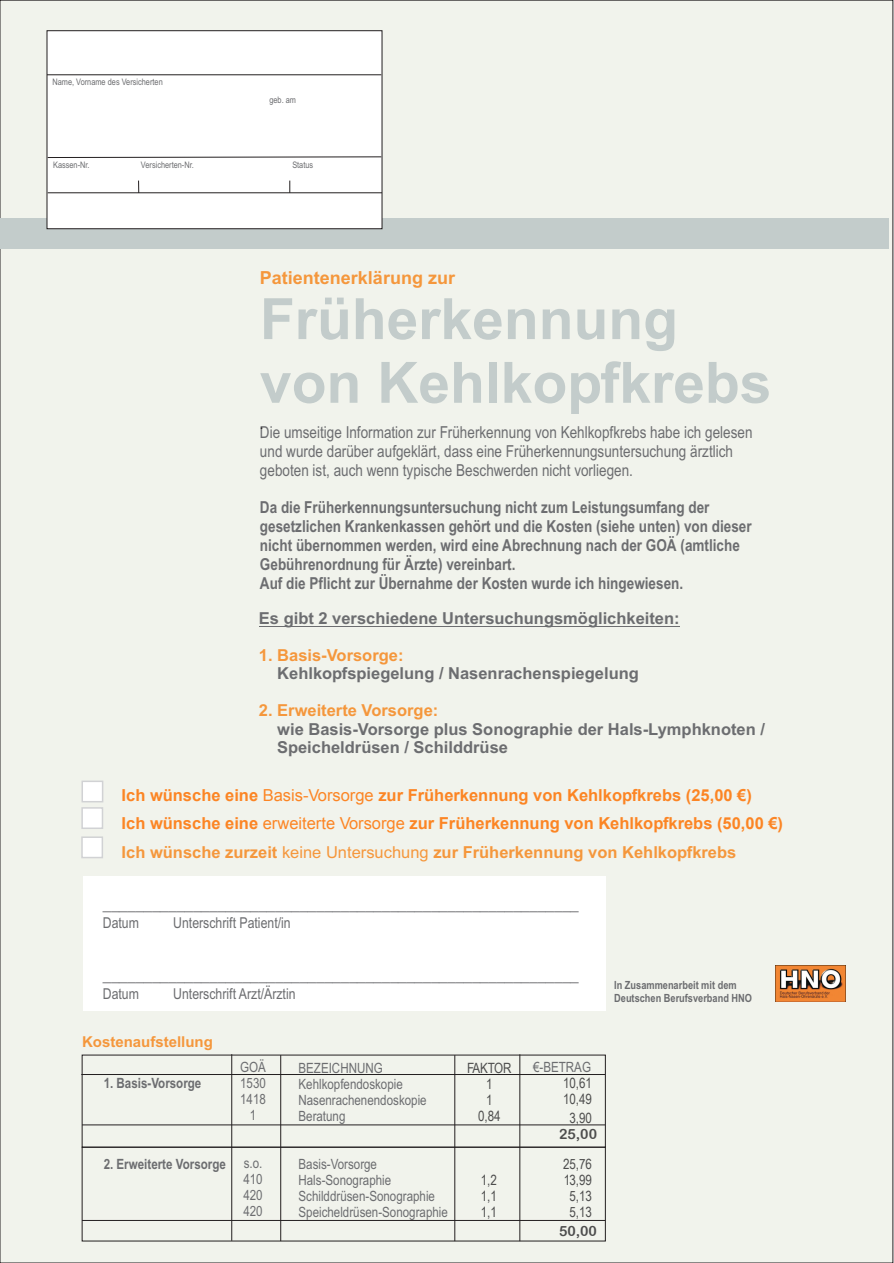
<style>
.page{position:relative;width:894px;height:1263px;background:#fff}
.page>*{position:absolute;margin:0;border:0;box-sizing:border-box;transform-origin:0 0}
.t1{font:700 57px/63.8px "Arial";color:#c3cccb}
.t2{font:18px "Arial Narrow";color:#6c6d70}
.t3{font:700 18px "Arial";color:#f5973c}
.t4{font:700 16.5px/18.9px "Arial Narrow";color:#6c6d70}
.t5{font:16.5px/18.8px "Arial Narrow";color:#6c6d70}
.t6{font:700 16.5px/18.5px "Arial";color:#6c6d70}
.t7{font:700 16.5px/28.7px "Arial";color:#fc8524}
.t8{font:700 16.5px "Arial";color:#f5973c}
.t9{font:15.75px "Arial Narrow";color:#231f20}
.t10{font:15px "Arial Narrow";color:#6c6d70}
.t11{font:700 15px "Arial";color:#f5973c}
.t12{font:14.1px/16px "Arial Narrow";color:#6c6d70}
.t13{font:14.1px/16px "Arial Narrow";color:#4d4d4d;text-align:center}
.t14{font:700 14.1px "Arial Narrow";color:#6c6d70}
.t15{font:14.1px "Arial Rounded MT Bold";color:#4d4d4d}
.t16{font:700 11.25px/12.9px "Arial Narrow";color:#6c6d70}
.t17{font:9px "Arial Narrow";color:#6c6d70}
.s1{font-weight:400}
</style>
<div class="page">
<div style="left:0;top:0;width:893px;height:1263px;background:#f1f3ec"></div>
<div style="left:83px;top:876px;width:523px;height:134px;background:#fff"></div>
<div style="left:0;top:218px;width:889px;height:30px;background:#c3cccb"></div>
<div style="left:47px;top:30px;width:335px;height:199px;background:#fff;border:1px solid #231f20"></div>
<hr style="left:47px;top:74px;width:334px;height:1px;background:#231f20">
<svg style="left:47px;top:156px;width:335px;height:2px"></svg>
<hr style="left:48px;top:193px;width:334px;height:1px;background:#231f20">
<svg style="left:138px;top:181px;width:1px;height:12px"></svg>
<svg style="left:289px;top:181px;width:1px;height:12px"></svg>
<hr style="left:259px;top:626px;width:421px;height:1px;background:#6c6d70">
<div style="left:82px;top:781px;width:21px;height:21px;background:#fff;border:2px solid #d1d2d4"></div>
<div style="left:81px;top:807px;width:22px;height:22px;background:#fff;border:2px solid #d1d2d4"></div>
<div style="left:81px;top:836px;width:22px;height:22px;background:#fff;border:2px solid #d1d2d4"></div>
<img style="left:775px;top:966px;width:71px;height:36px">
<div style="left:82px;top:1055px;width:524px;height:93px;border:1px solid #231f20"></div>
<hr style="left:81px;top:1074px;width:524px;height:1px;background:#231f20">
<hr style="left:82px;top:1125px;width:523px;height:1px;background:#231f20">
<hr style="left:82px;top:1220px;width:523px;height:1px;background:#231f20">
<hr style="left:231px;top:1054px;width:1px;height:187px;background:#231f20">
<hr style="left:280px;top:1055px;width:1px;height:186px;background:#231f20">
<hr style="left:455px;top:1055px;width:1px;height:186px;background:#231f20">
<hr style="left:520px;top:1054px;width:1px;height:187px;background:#231f20">
<p class="t17" style="left:52px;top:79px;width:112px">Name, Vorname des Versicherten</p>
<p class="t17" style="left:269px;top:97px;width:28px">geb. am</p>
<p class="t17" style="left:53px;top:161px;width:38px">Kassen-Nr.</p>
<p class="t17" style="left:141px;top:161px;width:54px">Versicherten-Nr.</p>
<p class="t17" style="left:292px;top:161px;width:22px">Status</p>
<p class="t3" style="left:260px;top:271px;width:197px">Patientenerklärung zur</p>
<h1 class="t1" style="left:260px;top:292px;width:513px">Früherkennung von Kehlkopfkrebs</h1>
<p class="t9" style="left:260px;top:418px;width:5px">.</p>
<p class="t5" style="left:260px;top:425px;width:494px">Die umseitige Information zur Früherkennung von Kehlkopfkrebs habe ich gelesen und wurde darüber aufgeklärt, dass eine Früherkennungsuntersuchung ärztlich geboten ist, auch wenn typische Beschwerden nicht vorliegen.</p>
<p class="t4" style="left:260px;top:499px;width:493px">Da die Früherkennungsuntersuchung nicht zum Leistungsumfang der gesetzlichen Krankenkassen gehört und die Kosten (siehe unten) von dieser nicht übernommen werden, wird eine Abrechnung nach der GOÄ (amtliche Gebührenordnung für Ärzte) vereinbart.<br>Auf die Pflicht zur Übernahme der Kosten wurde ich hingewiesen.</p>
<p class="t6" style="left:259px;top:611px;width:422px">Es gibt 2 verschiedene Untersuchungsmöglichkeiten:</p>
<p class="t6" style="left:277px;top:666px;width:363px">Kehlkopfspiegelung / Nasenrachenspiegelung</p>
<p class="t6" style="left:277px;top:721px;width:489px">wie Basis-Vorsorge plus Sonographie der Hals-Lymphknoten /<br>Speicheldrüsen / Schilddrüse</p>
<p class="t8" style="left:259px;top:649px;width:146px">1. Basis-Vorsorge:</p>
<p class="t8" style="left:259px;top:704px;width:181px">2. Erweiterte Vorsorge:</p>
<p class="t7" style="left:122px;top:781px;width:663px">Ich wünsche eine <span class="s1">Basis-Vorsorge</span> zur Früherkennung von Kehlkopfkrebs (25,00 €)<br>Ich wünsche eine <span class="s1">erweiterte Vorsorge</span> zur Früherkennung von Kehlkopfkrebs (50,00 €)</p>
<p class="t8" style="left:122px;top:846px;width:616px">Ich wünsche zurzeit <span class="s1">keine Untersuchung</span> zur Früherkennung von Kehlkopfkrebs</p>
<p class="t2" style="left:103px;top:897px;width:477px">__________________________________________________________</p>
<p class="t10" style="left:103px;top:917px;width:38px">Datum</p>
<p class="t10" style="left:173px;top:917px;width:119px">Unterschrift Patient/in</p>
<p class="t2" style="left:103px;top:968px;width:477px">__________________________________________________________</p>
<p class="t10" style="left:103px;top:988px;width:38px">Datum</p>
<p class="t10" style="left:173px;top:988px;width:124px">Unterschrift Arzt/Ärztin</p>
<p class="t16" style="left:614px;top:980px;width:139px">In Zusammenarbeit mit dem<br>Deutschen Berufsverband HNO</p>
<p class="t11" style="left:82px;top:1036px;width:132px">Kostenaufstellung</p>
<p class="t14" style="left:104px;top:1078px;width:99px">1. Basis-Vorsorge</p>
<p class="t14" style="left:104px;top:1158px;width:124px">2. Erweiterte Vorsorge</p>
<p class="t12" style="left:240px;top:1060px;width:27px;text-align:center">GOÄ<br>1530<br>1418<br>1</p>
<p class="t12" style="left:243px;top:1156px;width:21px;text-align:justify">s.o.<br>410<br>420<br>420</p>
<p class="t12" style="left:298px;top:1061px;width:130px">BEZEICHNUNG<br>Kehlkopfendoskopie<br>Nasenrachenendoskopie<br>Beratung</p>
<p class="t12" style="left:298px;top:1157px;width:151px">Basis-Vorsorge<br>Hals-Sonographie<br>Schilddrüsen-Sonographie<br>Speicheldrüsen-Sonographie</p>
<p class="t13" style="left:467px;top:1060px;width:46px">FAKTOR</p>
<p class="t12" style="left:533px;top:1060px;width:59px">€-BETRAG</p>
<p class="t13" style="left:478px;top:1076px;width:24px">1<br>1<br>0,84</p>
<p class="t13" style="left:563px;top:1075px;width:31px;text-align:left">10,61<br>10,49</p>
<p class="t13" style="left:570px;top:1110px;width:24px">3,90</p>
<p class="t13" style="left:481px;top:1172px;width:18px;text-align:justify">1,2<br>1,1<br>1,1</p>
<p class="t15" style="left:559px;top:1126px;width:40px">25,00</p>
<p class="t13" style="left:563px;top:1155px;width:31px">25,76<br>13,99<br>5,13<br>5,13</p>
<p class="t15" style="left:559px;top:1222px;width:40px">50,00</p>
</div>
